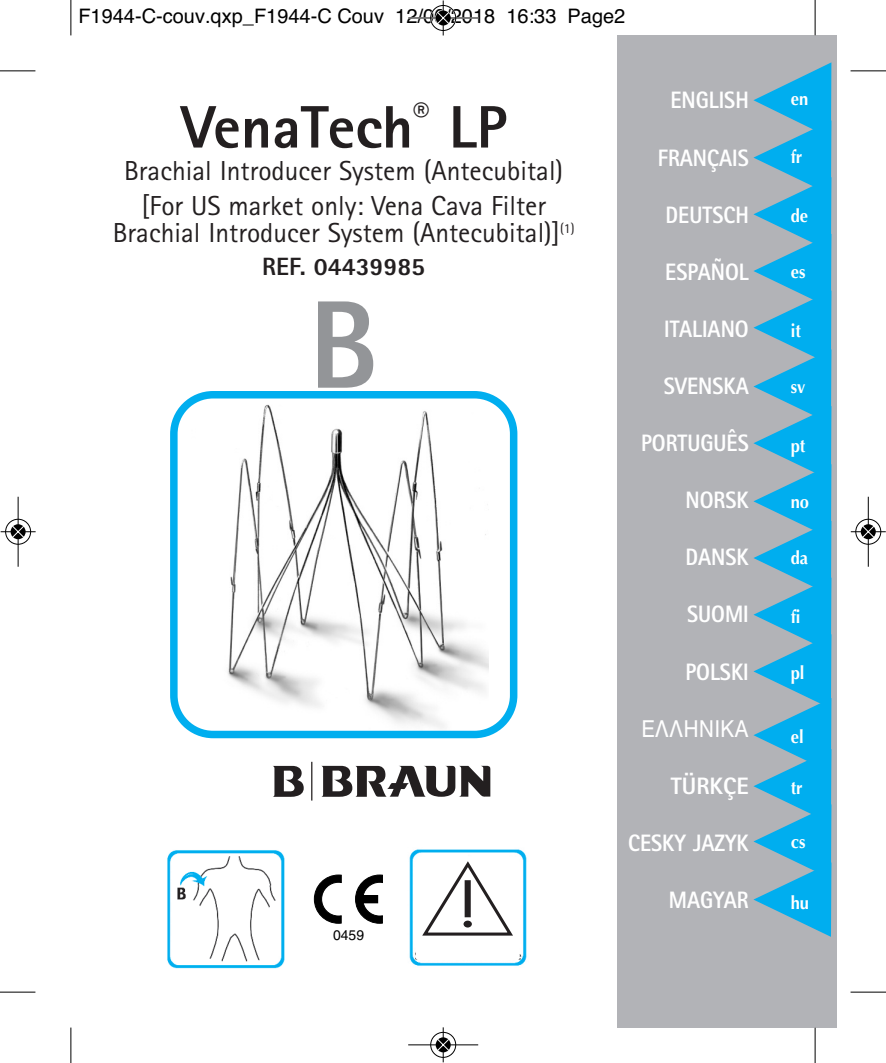
<style>
.page{position:relative;width:886px;height:1063px;background:#fff}
.page>*{position:absolute;margin:0;border:0;box-sizing:border-box;transform-origin:0 0}
.t1{font:800 125px "Rotis Sans Serif";color:#939598}
.t2{font:61.75px "Futura Std";color:#231f20;scale:1.21 1}
.t3{font:800 60px "Rotis Sans Serif";color:#231f20}
.t4{font:27.5px/34.5px "Rotis Sans Serif";color:#231f20;text-align:center}
.t5{font:800 25px "Rotis Sans Serif";color:#231f20}
.t6{font:800 23.75px "Rotis Sans Serif";color:#fff;scale:.9 1}
.t7{font:23.75px "Helvetica Greek Upright";color:#fff;scale:.9 1}
.t8{font:800 23.75px "Rotis Sans Serif";color:#fff}
.t9{font:20px "Helvetica";color:#000}
.t10{font:700 18.25px "Optima";color:#fff;scale:.9 1}
.t11{font:14px "Helvetica";color:#000}
</style>
<div class="page">
<div style="left:617px;top:35px;width:219px;height:993px;background:#b2b3b7"></div>
<svg style="left:753px;top:62px;width:78px;height:875px"></svg>
<svg style="left:170px;top:391px;width:347px;height:347px"></svg>
<svg style="left:321px;top:766px;width:169px;height:31px"></svg>
<svg style="left:273px;top:766px;width:31px;height:31px"></svg>
<hr style="left:311px;top:762px;width:1px;height:39px;background:#231f20">
<img style="left:409px;top:849px;width:118px;height:117px">
<img style="left:167px;top:850px;width:118px;height:119px">
<svg style="left:314px;top:875px;width:27px;height:48px"></svg>
<svg style="left:355px;top:875px;width:28px;height:48px"></svg>
<div style="left:362px;top:896px;width:16px;height:7px;background:#000"></div>
<div style="left:362px;top:895px;width:16px;height:8px;border:1px solid #000"></div>
<img style="left:176px;top:856px;width:99px;height:106px">
<div style="left:416px;top:859px;width:104px;height:101px;background:#fff;border-radius:3px"></div>
<svg style="left:422px;top:861px;width:91px;height:75px"></svg>
<hr style="left:70px;top:0;width:1px;height:35px;background:#000">
<hr style="left:0;top:70px;width:35px;height:1px;background:#000">
<hr style="left:815px;top:0;width:1px;height:35px;background:#000">
<hr style="left:850px;top:70px;width:36px;height:1px;background:#000">
<hr style="left:70px;top:1028px;width:1px;height:35px;background:#000">
<hr style="left:0;top:992px;width:35px;height:1px;background:#000">
<hr style="left:815px;top:1028px;width:1px;height:35px;background:#000">
<hr style="left:850px;top:992px;width:36px;height:1px;background:#000">
<div style="left:430px;top:5px;width:26px;height:26px;border:2px solid #fff;border-radius:50%"></div>
<svg style="left:435px;top:10px;width:16px;height:16px"></svg>
<hr style="left:408px;top:18px;width:70px;height:1px;background:#000">
<hr style="left:443px;top:0;width:1px;height:35px;background:#000">
<div style="left:430px;top:5px;width:26px;height:26px;border:1px solid #000;border-radius:50%"></div>
<svg style="left:436px;top:10px;width:15px;height:15px"></svg>
<svg style="left:437px;top:12px;width:12px;height:12px"></svg>
<div style="left:430px;top:1032px;width:26px;height:26px;border:2px solid #fff;border-radius:50%"></div>
<svg style="left:435px;top:1037px;width:16px;height:16px"></svg>
<hr style="left:408px;top:1044px;width:70px;height:1px;background:#000">
<hr style="left:443px;top:1027px;width:1px;height:35px;background:#000">
<div style="left:430px;top:1032px;width:26px;height:26px;border:1px solid #000;border-radius:50%"></div>
<svg style="left:436px;top:1037px;width:15px;height:15px"></svg>
<svg style="left:437px;top:1039px;width:12px;height:12px"></svg>
<div style="left:5px;top:518px;width:26px;height:27px;border:2px solid #fff;border-radius:50%"></div>
<svg style="left:10px;top:524px;width:16px;height:16px"></svg>
<hr style="left:18px;top:497px;width:1px;height:70px;background:#000">
<hr style="left:1px;top:531px;width:35px;height:1px;background:#000">
<div style="left:5px;top:519px;width:26px;height:26px;border:1px solid #000;border-radius:50%"></div>
<svg style="left:11px;top:524px;width:15px;height:15px"></svg>
<svg style="left:12px;top:525px;width:12px;height:13px"></svg>
<div style="left:855px;top:518px;width:26px;height:27px;border:2px solid #fff;border-radius:50%"></div>
<svg style="left:860px;top:524px;width:16px;height:16px"></svg>
<hr style="left:868px;top:497px;width:1px;height:70px;background:#000">
<hr style="left:851px;top:531px;width:35px;height:1px;background:#000">
<div style="left:855px;top:519px;width:26px;height:26px;border:1px solid #000;border-radius:50%"></div>
<svg style="left:861px;top:524px;width:15px;height:15px"></svg>
<svg style="left:862px;top:525px;width:12px;height:13px"></svg>
<p class="t9" style="left:78px;top:4px;width:548px">F1944-C-couv.qxp_F1944-C Couv 12/06/2018 16:33 Page2</p>
<h3 class="t3" style="left:181px;top:106px;width:327px">VenaTech<sup>®</sup> LP</h3>
<p class="t4" style="left:124px;top:156px;width:441px">Brachial Introducer System (Antecubital) [For US market only: Vena Cava Filter</p>
<p class="t4" style="left:113px;top:218px;width:463px">Brachial Introducer System (Antecubital)]<sup>(1)</sup></p>
<p class="t5" style="left:262px;top:257px;width:164px">REF. 04439985</p>
<h1 class="t1" style="left:309px;top:301px;width:71px">B</h1>
<p class="t6" style="left:670px;top:92px;width:89px">ENGLISH</p>
<p class="t6" style="left:658px;top:149px;width:103px">FRANÇAIS</p>
<p class="t6" style="left:666px;top:206px;width:94px">DEUTSCH</p>
<p class="t6" style="left:665px;top:263px;width:94px">ESPAÑOL</p>
<p class="t6" style="left:664px;top:320px;width:96px">ITALIANO</p>
<p class="t6" style="left:664px;top:378px;width:96px">SVENSKA</p>
<p class="t6" style="left:641px;top:435px;width:121px">PORTUGUÊS</p>
<p class="t6" style="left:685px;top:492px;width:72px">NORSK</p>
<p class="t6" style="left:685px;top:549px;width:72px">DANSK</p>
<p class="t6" style="left:687px;top:606px;width:70px">SUOMI</p>
<p class="t6" style="left:685px;top:663px;width:72px">POLSKI</p>
<p class="t11" style="left:333px;top:930px;width:33px">0459</p>
<h2 class="t2" style="left:455px;top:876px;width:22px">!</h2>
<p class="t7" style="left:641px;top:720px;width:121px">EΛΛHNIKA</p>
<p class="t8" style="left:671px;top:777px;width:79px">TÜRKÇE</p>
<p class="t6" style="left:628px;top:835px;width:135px">CESKY JAZYK</p>
<p class="t6" style="left:669px;top:892px;width:90px">MAGYAR</p>
<p class="t10" style="left:791px;top:88px;width:21px">en</p>
<p class="t10" style="left:791px;top:147px;width:14px">fr</p>
<p class="t10" style="left:791px;top:205px;width:21px">de</p>
<p class="t10" style="left:791px;top:262px;width:18px">es</p>
<p class="t10" style="left:791px;top:320px;width:13px">it</p>
<p class="t10" style="left:791px;top:376px;width:18px">sv</p>
<p class="t10" style="left:791px;top:435px;width:18px">pt</p>
<p class="t10" style="left:791px;top:491px;width:22px">no</p>
<p class="t10" style="left:791px;top:547px;width:21px">da</p>
<p class="t10" style="left:791px;top:606px;width:12px">fi</p>
<p class="t10" style="left:791px;top:662px;width:17px">pl</p>
<p class="t10" style="left:791px;top:726px;width:16px">el</p>
<p class="t10" style="left:791px;top:777px;width:15px">tr</p>
<p class="t10" style="left:791px;top:831px;width:18px">cs</p>
<p class="t10" style="left:791px;top:892px;width:22px">hu</p>
</div>
